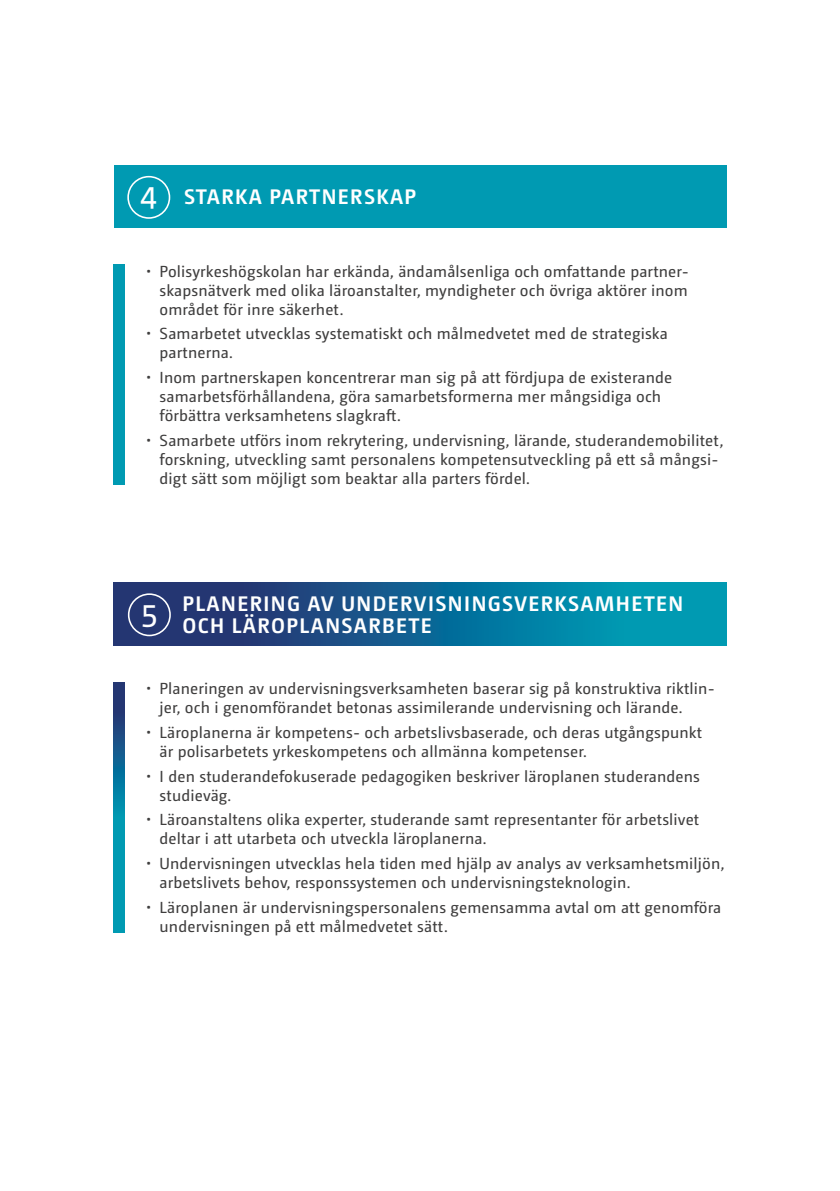
<style>
.page{position:relative;width:840px;height:1191px;background:#fff}
.page>*{position:absolute;margin:0;border:0;box-sizing:border-box;transform-origin:0 0}
.t1{font:33.4px "Camingo Dos";color:#fff}
.t2{font:700 21px/22px "Camingo Dos";letter-spacing:.065em;color:#fff}
.t3{font:16px/19px "Camingo Dos";letter-spacing:.01em;color:#3f3e3e}
</style>
<div class="page">
<div style="left:113px;top:165px;width:613px;height:63px;background:#009ab2"></div>
<div style="left:113px;top:583px;width:613px;height:62px;background:linear-gradient(to right,#2c2669,#00a6bc)"></div>
<div style="left:127px;top:176px;width:43px;height:43px;border:2px solid #fff;border-radius:50%"></div>
<div style="left:128px;top:593px;width:43px;height:43px;border:2px solid #fff;border-radius:50%"></div>
<div style="left:113px;top:264px;width:12px;height:221px;background:#009ab2"></div>
<svg style="left:113px;top:682px;width:12px;height:250px"></svg>
<h1 class="t1" style="left:140px;top:174px;width:19px">4</h1>
<h2 class="t2" style="left:184px;top:185px;width:233px">STARKA PARTNERSKAP</h2>
<p class="t3" style="left:159px;top:261px;width:530px;text-align:justify;text-indent:-14px">• Polisyrkeshögskolan har erkända, ändamålsenliga och omfattande partner&shy;skapsnätverk med olika läroanstalter, myndigheter och övriga aktörer inom området för inre säkerhet.</p>
<p class="t3" style="left:159px;top:324px;width:509px;text-indent:-14px">• Samarbetet utvecklas systematiskt och målmedvetet med de strategiska partnerna.</p>
<p class="t3" style="left:159px;top:368px;width:514px;text-indent:-14px">• Inom partnerskapen koncentrerar man sig på att fördjupa de existerande samarbetsförhållandena, göra samarbetsformerna mer mångsidiga och förbättra verksamhetens slagkraft.</p>
<p class="t3" style="left:159px;top:430px;width:565px;text-indent:-14px">• Samarbete utförs inom rekrytering, undervisning, lärande, studerandemobilitet, forskning, utveckling samt personalens kompetensutveckling på ett så mångsi&shy;digt sätt som möjligt som beaktar alla parters fördel.</p>
<h1 class="t1" style="left:140px;top:591px;width:19px">5</h1>
<h2 class="t2" style="left:182px;top:592px;width:502px">PLANERING AV UNDERVISNINGSVERKSAMHETEN<br>OCH LÄROPLANSARBETE</h2>
<p class="t3" style="left:159px;top:679px;width:556px;text-indent:-14px">• Planeringen av undervisningsverksamheten baserar sig på konstruktiva riktlin&shy;jer, och i genomförandet betonas assimilerande undervisning och lärande.</p>
<p class="t3" style="left:159px;top:723px;width:544px;text-indent:-14px">• Läroplanerna är kompetens- och arbetslivsbaserade, och deras utgångspunkt är polisarbetets yrkeskompetens och allmänna kompetenser.</p>
<p class="t3" style="left:159px;top:766px;width:541px;text-indent:-14px">• I den studerandefokuserade pedagogiken beskriver läroplanen studerandens studieväg.</p>
<p class="t3" style="left:159px;top:810px;width:541px;text-indent:-14px">• Läroanstaltens olika experter, studerande samt representanter för arbetslivet deltar i att utarbeta och utveckla läroplanerna.</p>
<p class="t3" style="left:159px;top:854px;width:566px;text-indent:-14px">• Undervisningen utvecklas hela tiden med hjälp av analys av verksamhetsmiljön, arbetslivets behov, responssystemen och undervisningsteknologin.</p>
<p class="t3" style="left:159px;top:897px;width:563px;text-indent:-14px">• Läroplanen är undervisningspersonalens gemensamma avtal om att genomföra undervisningen på ett målmedvetet sätt.</p>
</div>
